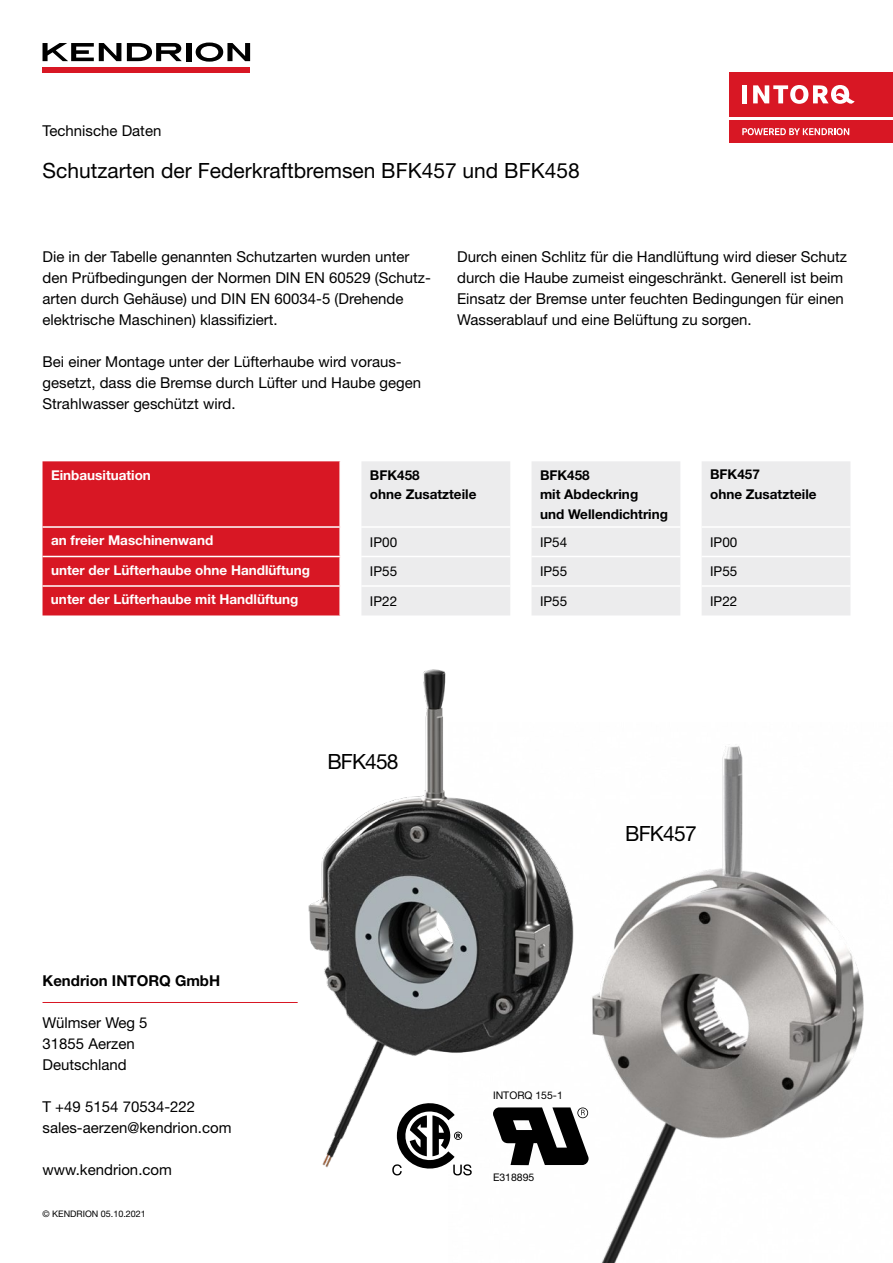
<style>
.page{position:relative;width:893px;height:1263px;background:#fff}
.page>*{position:absolute;margin:0;border:0;box-sizing:border-box;transform-origin:0 0}
.t1{font:21px "Helvetica Neue LT Pro";color:#000}
.t2{font:15px/21px "Helvetica Neue LT Pro";color:#000}
.t3{font:700 15px "Helvetica Neue LT Pro";color:#000}
.t4{font:700 13.5px "Helvetica Neue LT Pro";color:#fff}
.t5{font:700 13.5px/19.5px "Helvetica Neue LT Pro";color:#000}
.t6{font:13.5px "Helvetica Neue LT Pro";color:#000}
.t7{font:10.5px "Helvetica Neue LT Pro";color:#000}
.t8{font:9px "Helvetica Neue LT Pro";color:#000}
</style>
<div class="page">
<div style="left:729px;top:72px;width:164px;height:45px;background:#d81724"></div>
<div style="left:742px;top:85px;width:5px;height:18px;background:#fff"></div>
<svg style="left:753px;top:85px;width:102px;height:19px"></svg>
<div style="left:729px;top:121px;width:164px;height:22px;background:#d81724"></div>
<svg style="left:742px;top:128px;width:107px;height:7px"></svg>
<div style="left:186px;top:43px;width:5px;height:18px;background:#000"></div>
<svg style="left:127px;top:43px;width:55px;height:18px"></svg>
<div style="left:43px;top:67px;width:207px;height:5px;background:#d81724"></div>
<svg style="left:43px;top:43px;width:78px;height:18px"></svg>
<svg style="left:196px;top:43px;width:54px;height:19px"></svg>
<hr style="left:43px;top:1002px;width:255px;height:1px;background:#d81724">
<div style="left:43px;top:461px;width:296px;height:154px;background:#d81724"></div>
<svg style="left:361px;top:461px;width:489px;height:154px;background:#ededee"></svg>
<hr style="left:43px;top:526px;width:297px;height:2px;background:#fff">
<hr style="left:361px;top:526px;width:149px;height:2px;background:#fff">
<hr style="left:531px;top:526px;width:149px;height:2px;background:#fff">
<hr style="left:702px;top:526px;width:148px;height:2px;background:#fff">
<hr style="left:43px;top:556px;width:297px;height:1px;background:#fff">
<hr style="left:361px;top:556px;width:149px;height:1px;background:#fff">
<hr style="left:531px;top:556px;width:149px;height:1px;background:#fff">
<hr style="left:702px;top:556px;width:148px;height:1px;background:#fff">
<hr style="left:43px;top:585px;width:298px;height:2px;background:#fff">
<hr style="left:361px;top:585px;width:149px;height:2px;background:#fff">
<hr style="left:531px;top:585px;width:149px;height:2px;background:#fff">
<hr style="left:702px;top:585px;width:148px;height:2px;background:#fff">
<img style="left:601px;top:746px;width:263px;height:517px">
<img style="left:297px;top:669px;width:426px;height:535px">
<svg style="left:392px;top:1103px;width:80px;height:72px"></svg>
<svg style="left:493px;top:1107px;width:96px;height:58px"></svg>
<p class="t2" style="left:43px;top:120px;width:120px">Technische Daten</p>
<h1 class="t1" style="left:43px;top:158px;width:539px">Schutzarten der Federkraftbremsen BFK457 und BFK458</h1>
<p class="t2" style="left:43px;top:246px;width:390px">Die in der Tabelle genannten Schutzarten wurden unter den Prüfbedingungen der Normen DIN EN 60529 (Schutz&shy;arten durch Gehäuse) und DIN EN 60034-5 (Drehende elektrische Maschinen) klassifiziert.</p>
<p class="t2" style="left:43px;top:351px;width:380px">Bei einer Montage unter der Lüfterhaube wird voraus&shy;gesetzt, dass die Bremse durch Lüfter und Haube gegen<br>Strahlwasser geschützt wird.</p>
<p class="t2" style="left:457px;top:246px;width:392px">Durch einen Schlitz für die Handlüftung wird dieser Schutz durch die Haube zumeist eingeschränkt. Generell ist beim Einsatz der Bremse unter feuchten Bedingungen für einen Wasserablauf und eine Belüftung zu sorgen.</p>
<p class="t4" style="left:51px;top:466px;width:101px">Einbausituation</p>
<p class="t5" style="left:370px;top:464px;width:108px">BFK458<br>ohne Zusatzteile</p>
<p class="t5" style="left:540px;top:464px;width:129px">BFK458<br>mit Abdeckring<br>und Wellendichtring</p>
<p class="t5" style="left:710px;top:464px;width:108px">BFK457<br>ohne Zusatzteile</p>
<p class="t4" style="left:51px;top:532px;width:164px">an freier Maschinenwand</p>
<p class="t6" style="left:370px;top:534px;width:29px">IP00</p>
<p class="t6" style="left:540px;top:534px;width:29px">IP54</p>
<p class="t6" style="left:710px;top:534px;width:29px">IP00</p>
<p class="t4" style="left:51px;top:561px;width:261px">unter der Lüfterhaube ohne Handlüftung</p>
<p class="t6" style="left:370px;top:563px;width:29px">IP55</p>
<p class="t6" style="left:540px;top:563px;width:29px">IP55</p>
<p class="t6" style="left:710px;top:563px;width:29px">IP55</p>
<p class="t4" style="left:51px;top:591px;width:249px">unter der Lüfterhaube mit Handlüftung</p>
<p class="t6" style="left:370px;top:593px;width:29px">IP22</p>
<p class="t6" style="left:540px;top:593px;width:29px">IP55</p>
<p class="t6" style="left:710px;top:593px;width:29px">IP22</p>
<p class="t3" style="left:43px;top:971px;width:179px">Kendrion INTORQ GmbH</p>
<p class="t2" style="left:43px;top:1012px;width:107px">Wülmser Weg 5<br>31855 Aerzen<br>Deutschland</p>
<p class="t2" style="left:43px;top:1096px;width:190px">T +49 5154 70534-222 sales-aerzen@kendrion.com</p>
<p class="t2" style="left:43px;top:1159px;width:131px">www.kendrion.com</p>
<p class="t8" style="left:43px;top:1209px;width:105px">© KENDRION 05.10.2021</p>
<h1 class="t1" style="left:327px;top:749px;width:73px">BFK458</h1>
<h1 class="t1" style="left:625px;top:821px;width:73px">BFK457</h1>
<p class="t7" style="left:493px;top:1089px;width:71px">INTORQ 155-1</p>
<p class="t7" style="left:493px;top:1171px;width:43px">E318895</p>
</div>
